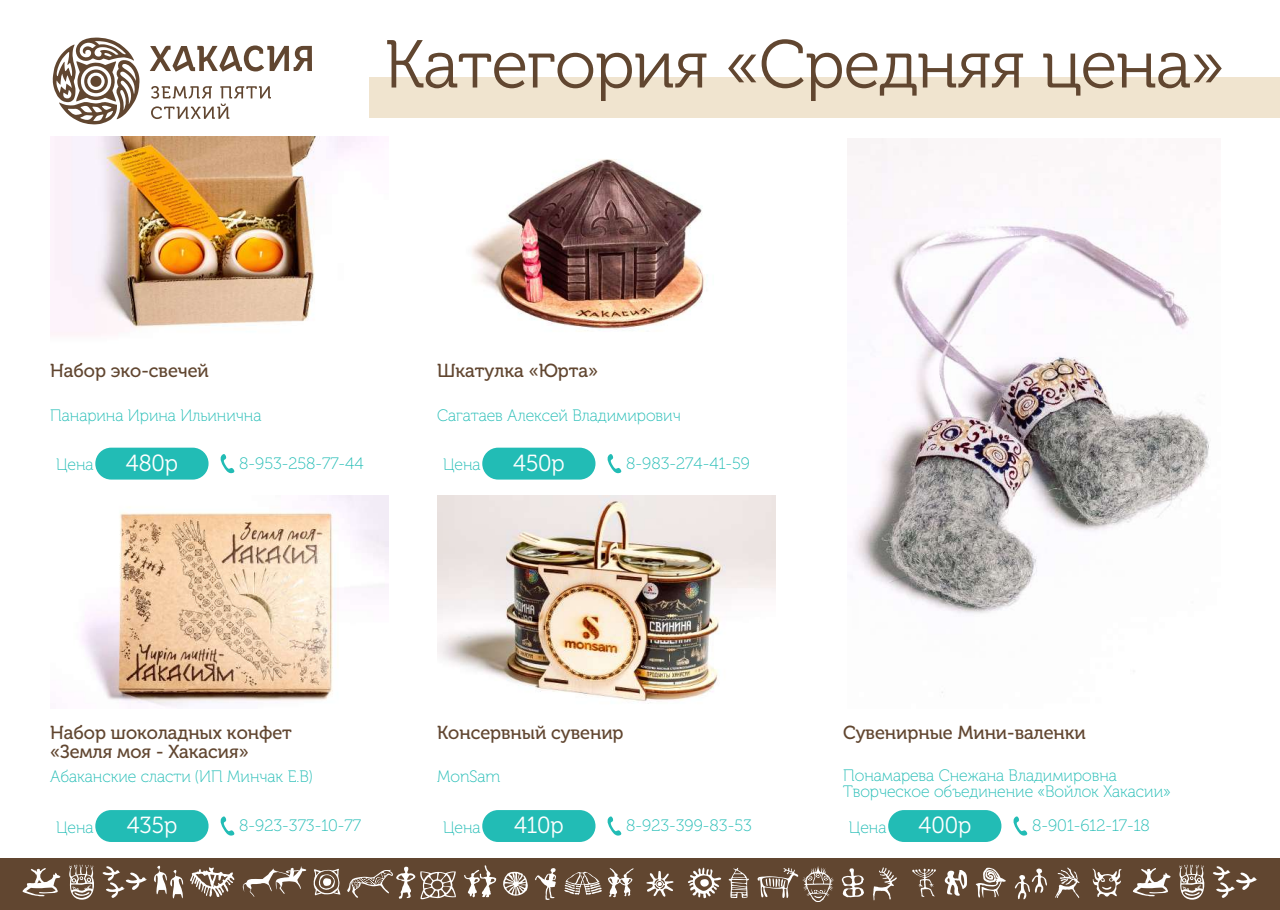
<style>
.page{position:relative;width:1280px;height:910px;background:#fff}
.page>*{position:absolute;margin:0;border:0;box-sizing:border-box;transform-origin:0 0}
.t1{font:67.5px "Museo Cyrillic 300";letter-spacing:-.01em;color:#614630}
.t2{font:23.25px "Museo Cyrillic 300";color:#fff}
.t3{font:18.75px/18.9px "Museo Cyrillic 500";color:#614630}
.t4{font:16.5px/16.5px "Museo Cyrillic 100";color:#22bcb5}
</style>
<div class="page">
<svg style="left:53px;top:38px;width:87px;height:86px"></svg>
<svg style="left:151px;top:86px;width:120px;height:33px"></svg>
<svg style="left:150px;top:45px;width:162px;height:27px"></svg>
<div style="left:0;top:859px;width:1280px;height:51px;background:#614630"></div>
<div style="left:369px;top:77px;width:910px;height:41px;background:#f0e4cf"></div>
<img style="left:848px;top:139px;width:361px;height:554px">
<svg style="left:313px;top:869px;width:28px;height:26px"></svg>
<svg style="left:347px;top:867px;width:109px;height:32px"></svg>
<svg style="left:242px;top:866px;width:64px;height:31px"></svg>
<svg style="left:69px;top:864px;width:25px;height:36px"></svg>
<svg style="left:23px;top:868px;width:37px;height:28px"></svg>
<svg style="left:154px;top:865px;width:80px;height:34px"></svg>
<svg style="left:102px;top:866px;width:45px;height:32px"></svg>
<svg style="left:841px;top:868px;width:23px;height:29px"></svg>
<svg style="left:688px;top:867px;width:34px;height:32px"></svg>
<svg style="left:873px;top:867px;width:24px;height:33px"></svg>
<svg style="left:728px;top:868px;width:21px;height:30px"></svg>
<svg style="left:757px;top:866px;width:77px;height:36px"></svg>
<svg style="left:1055px;top:868px;width:24px;height:30px"></svg>
<svg style="left:975px;top:868px;width:31px;height:30px"></svg>
<svg style="left:1092px;top:868px;width:30px;height:29px"></svg>
<svg style="left:912px;top:869px;width:24px;height:28px"></svg>
<svg style="left:944px;top:870px;width:23px;height:26px"></svg>
<svg style="left:1014px;top:868px;width:33px;height:32px"></svg>
<svg style="left:503px;top:872px;width:25px;height:24px"></svg>
<svg style="left:535px;top:868px;width:21px;height:32px"></svg>
<svg style="left:464px;top:865px;width:32px;height:32px"></svg>
<svg style="left:608px;top:868px;width:26px;height:29px"></svg>
<svg style="left:564px;top:872px;width:38px;height:23px"></svg>
<svg style="left:646px;top:870px;width:28px;height:27px"></svg>
<svg style="left:1179px;top:864px;width:26px;height:36px"></svg>
<svg style="left:1133px;top:868px;width:38px;height:28px"></svg>
<svg style="left:1213px;top:866px;width:44px;height:32px"></svg>
<div style="left:95px;top:448px;width:114px;height:32px;background:#22bcb5;border-radius:16px"></div>
<svg style="left:220px;top:454px;width:15px;height:19px"></svg>
<div style="left:482px;top:448px;width:113px;height:32px;background:#22bcb5;border-radius:16px"></div>
<svg style="left:607px;top:454px;width:15px;height:19px"></svg>
<div style="left:95px;top:810px;width:114px;height:32px;background:#22bcb5;border-radius:16px"></div>
<svg style="left:220px;top:816px;width:15px;height:20px"></svg>
<div style="left:482px;top:810px;width:113px;height:32px;background:#22bcb5;border-radius:16px"></div>
<svg style="left:607px;top:816px;width:15px;height:20px"></svg>
<div style="left:888px;top:810px;width:113px;height:32px;background:#22bcb5;border-radius:16px"></div>
<svg style="left:1013px;top:816px;width:15px;height:20px"></svg>
<img style="left:50px;top:136px;width:328px;height:199px">
<img style="left:471px;top:159px;width:234px;height:172px">
<img style="left:82px;top:496px;width:307px;height:211px">
<img style="left:437px;top:496px;width:339px;height:208px">
<p class="t3" style="left:50px;top:361px;width:160px">Набор эко-свечей</p>
<p class="t4" style="left:50px;top:408px;width:213px">Панарина Ирина Ильинична</p>
<h1 class="t1" style="left:385px;top:28px;width:842px">Категория «Средняя цена»</h1>
<p class="t3" style="left:437px;top:361px;width:163px">Шкатулка «Юрта»</p>
<p class="t4" style="left:437px;top:408px;width:245px">Сагатаев Алексей Владимирович</p>
<p class="t4" style="left:56px;top:457px;width:39px">Цена</p>
<h2 class="t2" style="left:126px;top:450px;width:54px">480р</h2>
<p class="t4" style="left:239px;top:455px;width:126px">8-953-258-77-44</p>
<p class="t4" style="left:443px;top:457px;width:39px">Цена</p>
<h2 class="t2" style="left:513px;top:450px;width:53px">450р</h2>
<p class="t4" style="left:626px;top:455px;width:125px">8-983-274-41-59</p>
<p class="t3" style="left:50px;top:724px;width:243px">Набор шоколадных конфет «Земля моя - Хакасия»</p>
<p class="t4" style="left:50px;top:768px;width:264px">Абаканские сласти (ИП Минчак Е.В)</p>
<p class="t3" style="left:437px;top:724px;width:188px">Консервный сувенир</p>
<p class="t4" style="left:437px;top:768px;width:65px">MonSam</p>
<p class="t3" style="left:843px;top:724px;width:244px">Сувенирные Мини-валенки</p>
<p class="t4" style="left:843px;top:767px;width:329px">Понамарева Снежана Владимировна<br>Творческое объединение «Войлок Хакасии»</p>
<p class="t4" style="left:56px;top:819px;width:39px">Цена</p>
<h2 class="t2" style="left:127px;top:813px;width:52px">435р</h2>
<p class="t4" style="left:239px;top:817px;width:123px">8-923-373-10-77</p>
<p class="t4" style="left:443px;top:819px;width:39px">Цена</p>
<h2 class="t2" style="left:514px;top:813px;width:51px">410р</h2>
<p class="t4" style="left:626px;top:817px;width:127px">8-923-399-83-53</p>
<p class="t4" style="left:849px;top:819px;width:39px">Цена</p>
<h2 class="t2" style="left:918px;top:813px;width:54px">400р</h2>
<p class="t4" style="left:1032px;top:817px;width:119px">8-901-612-17-18</p>
</div>
